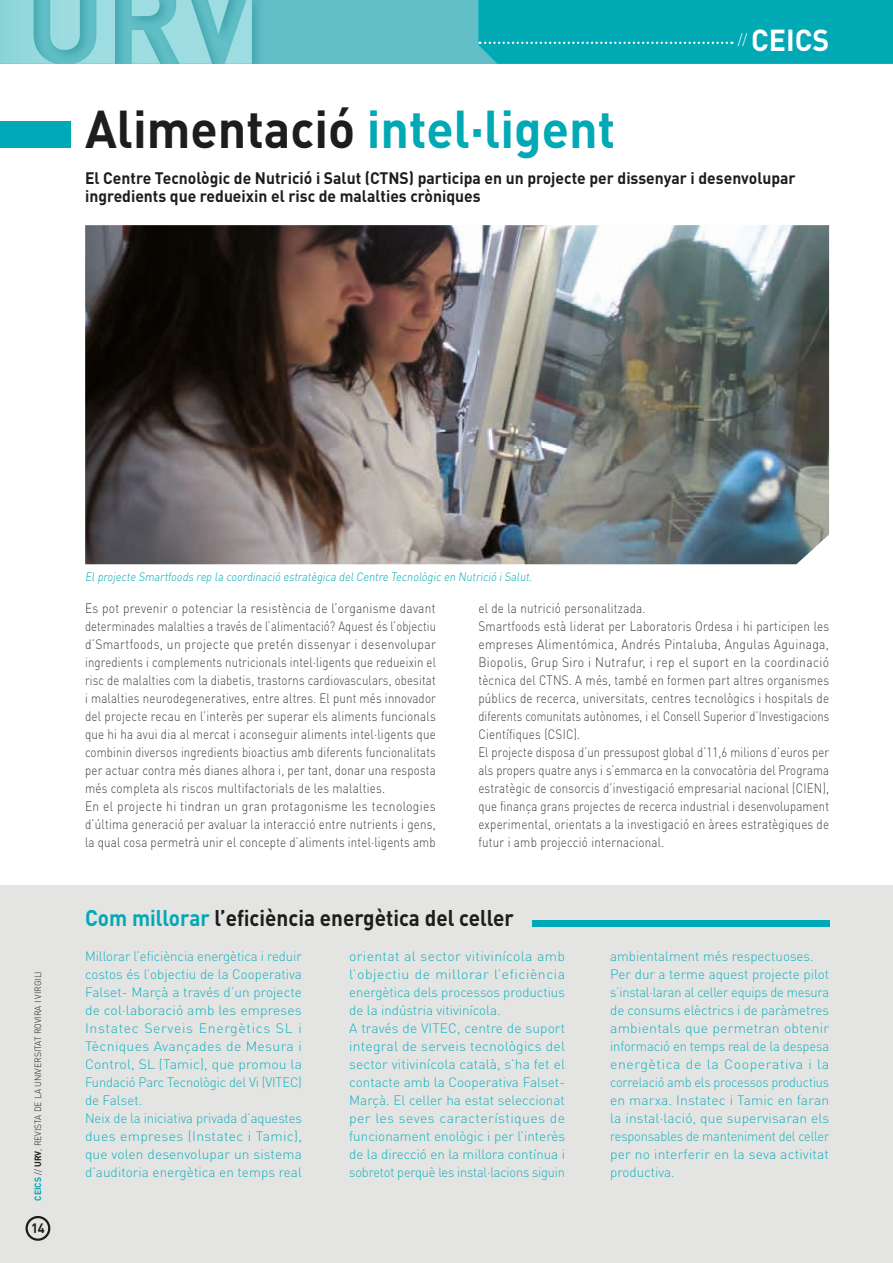
<style>
.page{position:relative;width:893px;height:1263px;background:#fff}
.page>*{position:absolute;margin:0;border:0;box-sizing:border-box;transform-origin:0 0}
.t1{font:700 52.5px "DIN Pro";color:#00a9b4;scale:.95 1}
.t2{font:700 30px "DIN Pro";color:#fff;scale:.95 1}
.t3{font:700 22.5px "DIN Pro";color:#1d1d1b;scale:.92 1}
.t4{font:700 16.5px/18px "DIN Pro";color:#1d1d1b;scale:.95 1}
.t5{font:300 13.5px/18px "DIN Pro";letter-spacing:.015em;color:#3d3d3c;scale:.88 1}
.t6{font:300 13.5px/18px "DIN Pro";color:#11b2bf}
.t7{font:300 13.5px/18px "DIN Pro";letter-spacing:.015em;color:#3d3d3c;scale:.86 1}
.t8{font:300 13.5px/18px "DIN Pro";color:#11b2bf;scale:1.04 1}
.t9{font:700 13.5px "DIN Pro";color:#1d1d1b;scale:.95 1}
.t10{font:300 12px "DIN Pro";color:#00a9b4;scale:.9 1}
.t11{font:300 9px "DIN Pro";color:#1d1d1b;scale:.95 1}
.s1{color:#1d1d1b}
.s2{font-weight:700;color:#00a9b4}
.s3{font-weight:700}
.s4{color:#00a9b4}
</style>
<div class="page">
<div style="left:0;top:885px;width:893px;height:378px;background:#e4e4e3"></div>
<div style="left:26px;top:1216px;width:24px;height:25px;border:2px solid #1d1d1b;border-radius:50%"></div>
<div style="left:0;top:0;width:893px;height:64px;background:#62bfc7"></div>
<div style="left:0;top:0;width:266px;height:77px;background:#1d1d1b;opacity:.75"></div>
<img style="left:0;top:0;width:252px;height:64px">
<div style="left:478px;top:0;width:415px;height:64px;background:#00a9b4"></div>
<div style="left:0;top:121px;width:70px;height:27px;background:#00a9b7"></div>
<div style="left:532px;top:920px;width:297px;height:7px;background:#00a9b7"></div>
<img style="left:85px;top:225px;width:744px;height:339px">
<h2 class="t2" style="left:738px;top:19px;width:98px"><sup>//</sup> CEICS</h2>
<h1 class="t1" style="left:85px;top:93px;width:560px"><span class="s1">Alimentació</span> intel·ligent</h1>
<p class="t4" style="left:85px;top:168px;width:750px">El Centre Tecnològic de Nutrició i Salut (CTNS) participa en un projecte per dissenyar i desenvolupar ingredients que redueixin el risc de malalties cròniques</p>
<p class="t11" style="left:32px;top:1201px;width:243px;rotate:-90deg"><span class="s2">CEICS</span> // <span class="s3">URV</span>, REVISTA DE LA UNIVERSITAT ROVIRA I VIRGILI</p>
<p class="t9" style="left:31px;top:1219px;width:16px">14</p>
<p class="t10" style="left:85px;top:569px;width:501px">Elprojecte Smartfoods rep la coordinació estratègica delCentre Tecnològic en Nutrició iSalut.</p>
<p class="t5" style="left:85px;top:599px;width:400px">Es pot prevenir o potenciar la resistència de l’organisme davant determinades malalties a través de l’alimentació? Aquest és l’objectiu d’Smartfoods, un projecte que pretén dissenyar i desenvolupar ingredients i complements nutricionals intel·ligents que redueixin el risc de malalties com la diabetis, trastorns cardiovasculars, obesitat i malalties neurodegeneratives, entre altres. El punt més innovador del projecte recau en l’interès per superar els aliments funcionals que hi ha avui dia al mercat i aconseguir aliments intel·ligents que combinin diversos ingredients bioactius amb diferents funcionalitats per actuar contra més dianes alhora i, per tant, donar una resposta més completa als riscos multifactorials de les malalties.<br>En el projecte hi tindran un gran protagonisme les tecnologies d’última generació per avaluar la interacció entre nutrients i gens, la qual cosa permetrà unir el concepte d’aliments intel·ligents amb</p>
<p class="t7" style="left:478px;top:599px;width:410px">el de la nutrició personalitzada.<br>Smartfoods està liderat per Laboratoris Ordesa i hi participen les empreses Alimentómica, Andrés Pintaluba, Angulas Aguinaga, Biopolis, Grup Siro i Nutrafur, i rep el suport en la coordinació tècnica del CTNS. A més, també en formen part altres organismes públics de recerca, universitats, centres tecnològics i hospitals de diferents comunitats autònomes, i el Consell Superior d’Investigacions Científiques (CSIC).<br>El projecte disposa d’un pressupost global d’11,6 milions d’euros per als propers quatre anys i s’emmarca en la convocatòria del Programa estratègic de consorcis d’investigació empresarial nacional (CIEN), que finança grans projectes de recerca industrial i desenvolupament experimental, orientats a la investigació en àrees estratègiques de futur i amb projecció internacional.</p>
<h3 class="t3" style="left:85px;top:903px;width:468px"><span class="s4">Com millorar</span> l’eficiència energètica del celler</h3>
<p class="t8" style="left:349px;top:946px;width:209px">orientat al sector vitivinícola amb l’objectiu de millorar l’eficiència energètica dels processos productius de la indústria vitivinícola.<br>A través de VITEC, centre de suport integral de serveis tecnològics del sector vitivinícola català, s’ha fet el contacte amb la Cooperativa Falset-Marçà. El celler ha estat seleccionat per les seves característiques de funcionament enològic i per l’interès de la direcció en la millora contínua i sobretot perquè les instal·lacions siguin</p>
<p class="t6" style="left:610px;top:946px;width:221px">ambientalment més respectuoses.<br>Per dur a terme aquest projecte pilot s’instal·laran al celler equips de mesura de consums elèctrics i de paràmetres ambientals que permetran obtenir informació en temps real de la despesa energètica de la Cooperativa i la correlació amb els processos productius en marxa. Instatec i Tamic en faran la instal·lació, que supervisaran els responsables de manteniment del celler per no interferir en la seva activitat productiva.</p>
<p class="t6" style="left:85px;top:946px;width:218px">Millorar l’eficiència energètica i reduir costos és l’objectiu de la Cooperativa Falset- Marçà a través d’un projecte de col·laboració amb les empreses Instatec Serveis Energètics SL i Tècniques Avançades de Mesura i Control, SL (Tamic), que promou la Fundació Parc Tecnològic del Vi (VITEC) de Falset.<br>Neix de la iniciativa privada d’aquestes dues empreses (Instatec i Tamic), que volen desenvolupar un sistema d’auditoria energètica en temps real</p>
</div>
